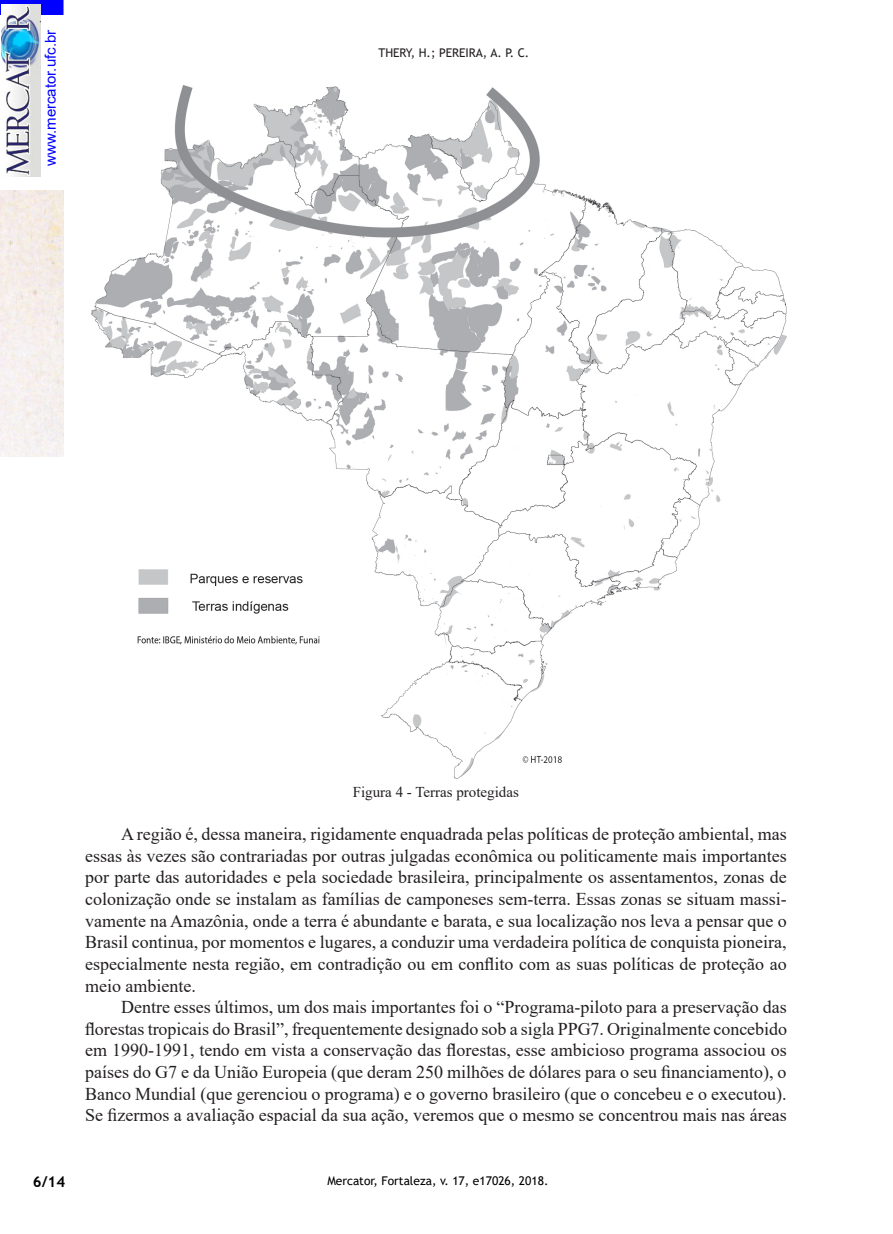
<style>
.page{position:relative;width:893px;height:1234px;background:#fff}
.page>*{position:absolute;margin:0;border:0;box-sizing:border-box;transform-origin:0 0}
.t1{font:18px/21.6px "Times New Roman";color:#231f20;text-align:justify}
.LEGENDA{font:15px "Times New Roman";color:#231f20}
.t2{font:15px "Arial";color:#00f}
.t3{font:700 15px "Trebuchet MS";color:#000}
.t4{font:12px "Trebuchet MS";color:#000}
.t5{font:12px "Trebuchet MS";color:#231f20}
</style>
<div class="page">
<img style="left:0;top:190px;width:64px;height:266px">
<div style="left:0;top:0;width:64px;height:15px;background:#00f"></div>
<img style="left:1px;top:4px;width:39px;height:173px">
<img style="left:91px;top:86px;width:696px;height:692px">
<p class="t2" style="left:40px;top:166px;width:138px;rotate:-90deg">www.mercator.ufc.br</p>
<p class="t5" style="left:378px;top:45px;width:153px">THERY, H.; PEREIRA, A. P. C.</p>
<p class="LEGENDA" style="left:353px;top:781px;width:168px">Figura 4 - Terras protegidas</p>
<p class="t1" style="left:85px;top:822px;width:703px;text-indent:36px">A região é, dessa maneira, rigidamente enquadrada pelas políticas de proteção ambiental, mas essas às vezes são contrariadas por outras julgadas econômica ou politicamente mais importantes por parte das autoridades e pela sociedade brasileira, principalmente os assentamentos, zonas de colonização onde se instalam as famílias de camponeses sem-terra. Essas zonas se situam massi&shy;vamente na Amazônia, onde a terra é abundante e barata, e sua localização nos leva a pensar que o Brasil continua, por momentos e lugares, a conduzir uma verdadeira política de conquista pioneira, especialmente nesta região, em contradição ou em conflito com as suas políticas de proteção ao meio ambiente.</p>
<p class="t1" style="left:85px;top:995px;width:703px;text-indent:36px">Dentre esses últimos, um dos mais importantes foi o “Programa-piloto para a preservação das florestas tropicais do Brasil”, frequentemente designado sob a sigla PPG7. Originalmente concebido em 1990-1991, tendo em vista a conservação das florestas, esse ambicioso programa associou os países do G7 e da União Europeia (que deram 250 milhões de dólares para o seu financiamento), o Banco Mundial (que gerenciou o programa) e o governo brasileiro (que o concebeu e o executou).<br>Se fizermos a avaliação espacial da sua ação, veremos que o mesmo se concentrou mais nas áreas</p>
<p class="t3" style="left:33px;top:1172px;width:34px">6/14</p>
<p class="t4" style="left:327px;top:1172px;width:223px">Mercator, Fortaleza, v. 17, e17026, 2018.</p>
</div>
